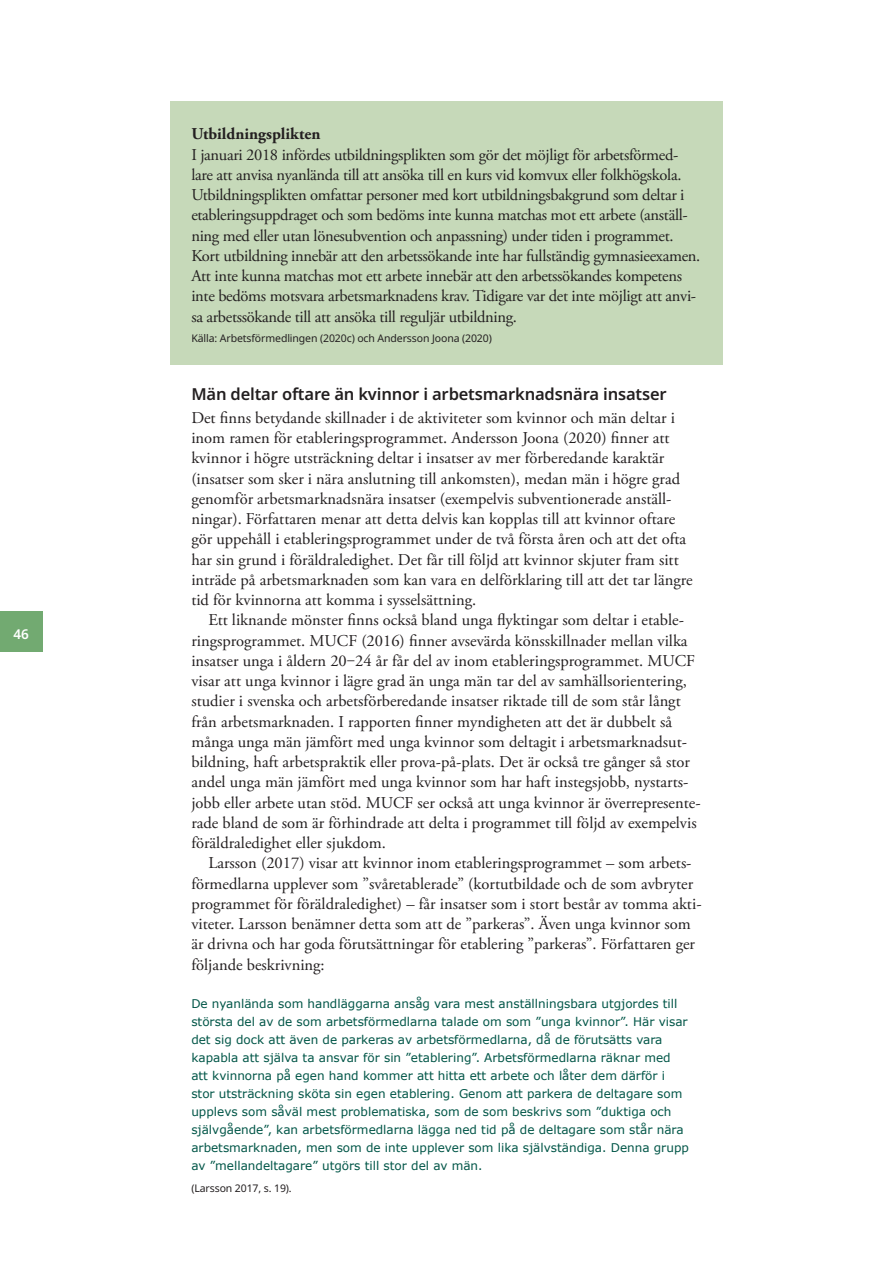
<style>
.page{position:relative;width:893px;height:1263px;background:#fff}
.page>*{position:absolute;margin:0;border:0;box-sizing:border-box;transform-origin:0 0}
.BRÖDTEXT___Normal{font:16.5px/20.2px "Adobe Garamond Pro";letter-spacing:-.01em;color:#231f20}
.BRÖDTEXT___Indrag{font:16.5px/20.2px "Adobe Garamond Pro";color:#231f20}
.MELLIS_2__H3{font:600 16.5px "Noto Sans";letter-spacing:-.01em;color:#231f20}
.Rubrik_fet_bröd{font:700 16.5px "Adobe Garamond Pro";color:#231f20}
.t1{font:600 13.5px "Noto Sans";color:#fff}
.Faktabröd{font:12px/18px "Verdana";color:#005547}
.REFERENS___Stycke_2{font:10.5px "Noto Sans";letter-spacing:-.01em;color:#231f20}
</style>
<div class="page">
<div style="left:0;top:611px;width:43px;height:41px;background:#72aa71"></div>
<div style="left:170px;top:101px;width:553px;height:263px;background:#c6d9b9"></div>
<p class="t1" style="left:14px;top:624px;width:17px">46</p>
<h3 class="Rubrik_fet_bröd" style="left:191px;top:124px;width:131px">Utbildningsplikten</h3>
<p class="BRÖDTEXT___Normal" style="left:191px;top:145px;width:510px">I januari 2018 infördes utbildningsplikten som gör det möjligt för arbetsförmed&shy;lare att anvisa nyanlända till att ansöka till en kurs vid komvux eller folkhögskola.<br>Utbildningsplikten omfattar personer med kort utbildningsbakgrund som deltar i etableringsuppdraget och som bedöms inte kunna matchas mot ett arbete (anställ&shy;ning med eller utan lönesubvention och anpassning) under tiden i programmet.<br>Kort utbildning innebär att den arbetssökande inte har fullständig gymnasieexamen.<br>Att inte kunna matchas mot ett arbete innebär att den arbetssökandes kompetens inte bedöms motsvara arbetsmarknadens krav. Tidigare var det inte möjligt att anvi&shy;sa arbetssökande till att ansöka till reguljär utbildning.</p>
<p class="REFERENS___Stycke_2" style="left:191px;top:331px;width:302px">Källa: Arbetsförmedlingen (2020c) och Andersson Joona (2020)</p>
<h3 class="MELLIS_2__H3" style="left:191px;top:382px;width:477px">Män deltar oftare än kvinnor i arbetsmarknadsnära insatser</h3>
<p class="BRÖDTEXT___Normal" style="left:191px;top:408px;width:503px">Det finns betydande skillnader i de aktiviteter som kvinnor och män deltar i inom ramen för etableringsprogrammet. Andersson Joona (2020) finner att kvinnor i högre utsträckning deltar i insatser av mer förberedande karaktär (insatser som sker i nära anslutning till ankomsten), medan män i högre grad genomför arbetsmarknadsnära insatser (exempelvis subventionerade anställ&shy;ningar). Författaren menar att detta delvis kan kopplas till att kvinnor oftare gör uppehåll i etableringsprogrammet under de två första åren och att det ofta har sin grund i föräldraledighet. Det får till följd att kvinnor skjuter fram sitt inträde på arbetsmarknaden som kan vara en delförklaring till att det tar längre tid för kvinnorna att komma i sysselsättning.</p>
<p class="BRÖDTEXT___Indrag" style="left:191px;top:611px;width:511px;text-indent:17px">Ett liknande mönster finns också bland unga flyktingar som deltar i etable&shy;ringsprogrammet. MUCF (2016) finner avsevärda könsskillnader mellan vilka insatser unga i åldern 20‒24 år får del av inom etableringsprogrammet. MUCF visar att unga kvinnor i lägre grad än unga män tar del av samhällsorientering, studier i svenska och arbetsförberedande insatser riktade till de som står långt från arbetsmarknaden. I rapporten finner myndigheten att det är dubbelt så många unga män jämfört med unga kvinnor som deltagit i arbetsmarknadsut&shy;bildning, haft arbetspraktik eller prova-på-plats. Det är också tre gånger så stor andel unga män jämfört med unga kvinnor som har haft instegsjobb, nystarts&shy;jobb eller arbete utan stöd. MUCF ser också att unga kvinnor är överrepresente&shy;rade bland de som är förhindrade att delta i programmet till följd av exempelvis föräldraledighet eller sjukdom.</p>
<p class="BRÖDTEXT___Indrag" style="left:191px;top:854px;width:512px;text-indent:17px">Larsson (2017) visar att kvinnor inom etableringsprogrammet – som arbets&shy;förmedlarna upplever som ”svåretablerade” (kortutbildade och de som avbryter programmet för föräldraledighet) – får insatser som i stort består av tomma akti&shy;viteter. Larsson benämner detta som att de ”parkeras”. Även unga kvinnor som är drivna och har goda förutsättningar för etablering ”parkeras”. Författaren ger följande beskrivning:</p>
<p class="Faktabröd" style="left:191px;top:995px;width:499px">De nyanlända som handläggarna ansåg vara mest anställningsbara utgjordes till största del av de som arbetsförmedlarna talade om som ”unga kvinnor”. Här visar det sig dock att även de parkeras av arbetsförmedlarna, då de förutsätts vara kapabla att själva ta ansvar för sin ”etablering”. Arbetsförmedlarna räknar med att kvinnorna på egen hand kommer att hitta ett arbete och låter dem därför i stor utsträckning sköta sin egen etablering. Genom att parkera de deltagare som upplevs som såväl mest problematiska, som de som beskrivs som ”duktiga och självgående”, kan arbetsförmedlarna lägga ned tid på de deltagare som står nära arbetsmarknaden, men som de inte upplever som lika självständiga. Denna grupp av ”mellandeltagare” utgörs till stor del av män.</p>
<p class="REFERENS___Stycke_2" style="left:191px;top:1181px;width:102px">(Larsson 2017, s. 19).</p>
</div>
